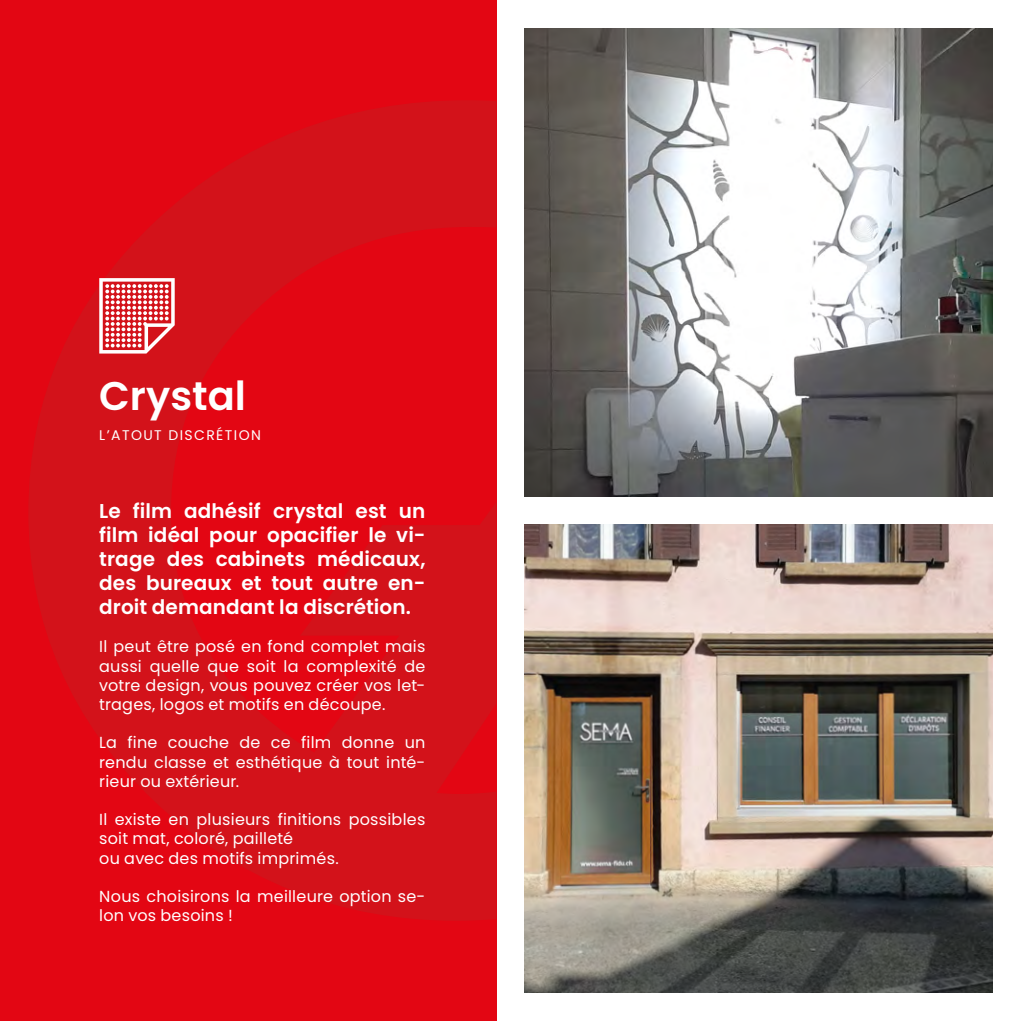
<style>
.page{position:relative;width:1021px;height:1021px;background:#fff}
.page>*{position:absolute;margin:0;border:0;box-sizing:border-box;transform-origin:0 0}
.t1{font:600 40px "Poppins";color:#fff}
.t2{font:600 20px/24px "Poppins";letter-spacing:.005em;color:#fff;text-align:justify}
.t3{font:16px/19.2px "Poppins";letter-spacing:.015em;color:#fff;text-align:justify}
.t4{font:14px "Poppins";letter-spacing:.1em;color:#fff}
</style>
<div class="page">
<div style="left:0;top:0;width:496px;height:1020px;background:#e30613"></div>
<svg style="left:28px;top:100px;width:468px;height:820px;fill:#d90c16"></svg>
<img style="left:524px;top:28px;width:468px;height:468px">
<img style="left:524px;top:524px;width:468px;height:468px">
<svg style="left:99px;top:278px;width:76px;height:75px"></svg>
<h1 class="t1" style="left:99px;top:372px;width:148px">Crystal</h1>
<p class="t4" style="left:99px;top:427px;width:163px">L’ATOUT DISCRÉTION</p>
<p class="t2" style="left:99px;top:499px;width:328px">Le film adhésif crystal est un film idéal pour opacifier le vi&shy;trage des cabinets médicaux, des bureaux et tout autre en&shy;droit demandant la discrétion.</p>
<p class="t3" style="left:99px;top:637px;width:328px">Il peut être posé en fond complet mais aussi quelle que soit la complexité de votre design, vous pouvez créer vos let&shy;trages, logos et motifs en découpe.</p>
<p class="t3" style="left:99px;top:733px;width:328px">La fine couche de ce film donne un rendu classe et esthétique à tout inté&shy;rieur ou extérieur.</p>
<p class="t3" style="left:99px;top:810px;width:327px;text-align:left">Il existe en plusieurs finitions possibles soit mat, coloré, pailleté<br>ou avec des motifs imprimés.</p>
<p class="t3" style="left:99px;top:886px;width:327px">Nous choisirons la meilleure option se&shy;lon vos besoins !</p>
</div>
